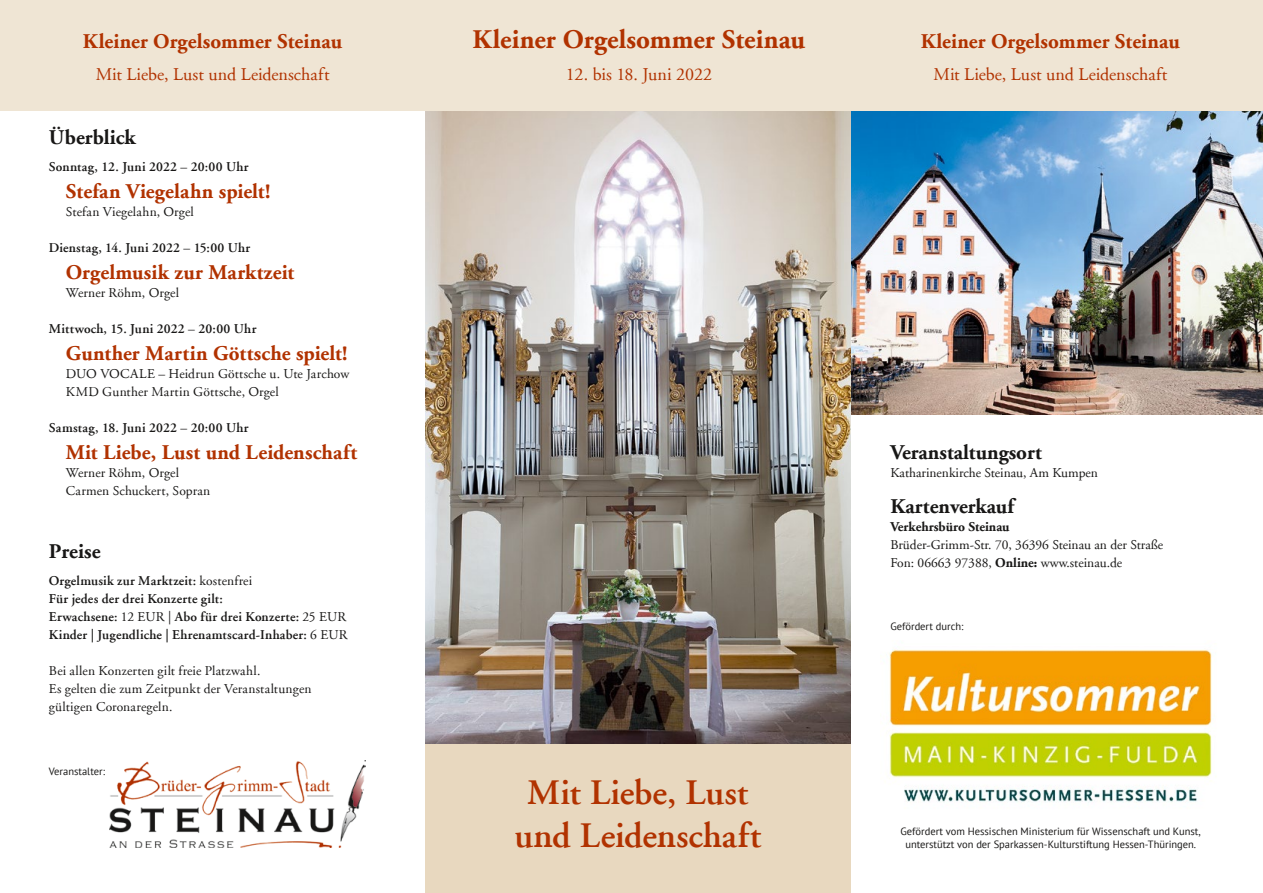
<style>
.page{position:relative;width:1263px;height:893px;background:#fff}
.page>*{position:absolute;margin:0;border:0;box-sizing:border-box;transform-origin:0 0}
.t1{font:600 36px/43.2px "Adobe Garamond";color:#b13200;text-align:center}
.t2{font:700 27px "Adobe Garamond";letter-spacing:.005em;color:#b13200}
.t3{font:700 21px "Adobe Garamond";letter-spacing:.005em;color:#b13200}
.t4{font:700 21px "Adobe Garamond";color:#181716}
.t5{font:18px "Adobe Garamond";color:#b13200}
.t6{font:13.5px/18px "Adobe Garamond";letter-spacing:.005em;color:#181716}
.t7{font:600 13.5px/18px "Adobe Garamond";letter-spacing:.015em;color:#181716}
.t8{font:700 13.5px "Adobe Garamond";color:#181716}
.t9{font:10.5px/12.6px "PT Sans";color:#181716;text-align:center}
.s1{font-weight:400}
.s2{font-weight:700}
</style>
<div class="page">
<img style="left:850px;top:111px;width:413px;height:303px">
<img style="left:425px;top:111px;width:425px;height:633px">
<div style="left:0;top:0;width:425px;height:111px;background:#efe5d4"></div>
<div style="left:425px;top:0;width:425px;height:111px;background:#efe5d4"></div>
<div style="left:850px;top:0;width:413px;height:111px;background:#efe5d4"></div>
<div style="left:425px;top:744px;width:425px;height:149px;background:#e8d8bf"></div>
<img style="left:110px;top:761px;width:255px;height:86px">
<img style="left:889px;top:649px;width:323px;height:154px">
<h3 class="t3" style="left:83px;top:30px;width:261px">Kleiner Orgelsommer Steinau</h3>
<h3 class="t5" style="left:96px;top:65px;width:235px">Mit Liebe, Lust und Leidenschaft</h3>
<h3 class="t4" style="left:49px;top:126px;width:88px">Überblick</h3>
<p class="t7" style="left:49px;top:158px;width:201px">Sonntag, 12. Juni 2022 – 20:00 Uhr</p>
<h3 class="t3" style="left:66px;top:180px;width:206px">Stefan Viegelahn spielt!</h3>
<p class="t6" style="left:66px;top:203px;width:130px">Stefan Viegelahn, Orgel</p>
<p class="t7" style="left:49px;top:239px;width:203px">Dienstag, 14. Juni 2022 – 15:00 Uhr</p>
<h3 class="t3" style="left:66px;top:261px;width:230px">Orgelmusik zur Marktzeit</h3>
<p class="t6" style="left:66px;top:284px;width:115px">Werner Röhm, Orgel</p>
<p class="t7" style="left:49px;top:320px;width:209px">Mittwoch, 15. Juni 2022 – 20:00 Uhr</p>
<h3 class="t3" style="left:66px;top:342px;width:283px">Gunther Martin Göttsche spielt!</h3>
<p class="t6" style="left:66px;top:365px;width:285px">DUO VOCALE – Heidrun Göttsche u. Ute Jarchow<br>KMD Gunther Martin Göttsche, Orgel</p>
<p class="t7" style="left:49px;top:419px;width:201px">Samstag, 18. Juni 2022 – 20:00 Uhr</p>
<h3 class="t3" style="left:66px;top:441px;width:293px">Mit Liebe, Lust und Leidenschaft</h3>
<p class="t6" style="left:66px;top:464px;width:146px">Werner Röhm, Orgel<br>Carmen Schuckert, Sopran</p>
<h3 class="t4" style="left:49px;top:540px;width:53px">Preise</h3>
<p class="t7" style="left:49px;top:572px;width:300px">Orgelmusik zur Marktzeit: <span class="s1">kostenfrei<br></span>Für jedes der drei Konzerte gilt:<br>Erwachsene: <span class="s1">12 EUR |</span> Abo für drei Konzerte: <span class="s1">25 EUR </span>Kinder | Jugendliche | Ehrenamtscard-Inhaber: <span class="s1">6 EUR</span></p>
<p class="t6" style="left:49px;top:662px;width:264px">Bei allen Konzerten gilt freie Platzwahl.<br>Es gelten die zum Zeitpunkt der Veranstaltungen gültigen Coronaregeln.</p>
<p class="t9" style="left:49px;top:765px;width:58px">Veranstalter:</p>
<h2 class="t2" style="left:473px;top:25px;width:334px">Kleiner Orgelsommer Steinau</h2>
<h3 class="t5" style="left:566px;top:65px;width:148px">12. bis 18. Juni 2022</h3>
<h3 class="t3" style="left:921px;top:30px;width:261px">Kleiner Orgelsommer Steinau</h3>
<h3 class="t5" style="left:933px;top:65px;width:235px">Mit Liebe, Lust und Leidenschaft</h3>
<h1 class="t1" style="left:514px;top:772px;width:249px">Mit Liebe, Lust und Leidenschaft</h1>
<h3 class="t4" style="left:890px;top:441px;width:153px">Veranstaltungsort</h3>
<p class="t6" style="left:890px;top:464px;width:209px">Katharinenkirche Steinau, Am Kumpen</p>
<h3 class="t4" style="left:890px;top:495px;width:125px">Kartenverkauf</h3>
<p class="t8" style="left:890px;top:519px;width:121px">Verkehrsbüro Steinau</p>
<p class="t6" style="left:890px;top:536px;width:274px">Brüder-Grimm-Str. 70, 36396 Steinau an der Straße<br>Fon: 06663 97388, <span class="s2">Online:</span> www.steinau.de</p>
<p class="t9" style="left:890px;top:619px;width:75px">Gefördert durch:</p>
<p class="t9" style="left:900px;top:825px;width:302px">Gefördert vom Hessischen Ministerium für Wissenschaft und Kunst, unterstützt von der Sparkassen-Kulturstiftung Hessen-Thüringen.</p>
</div>
